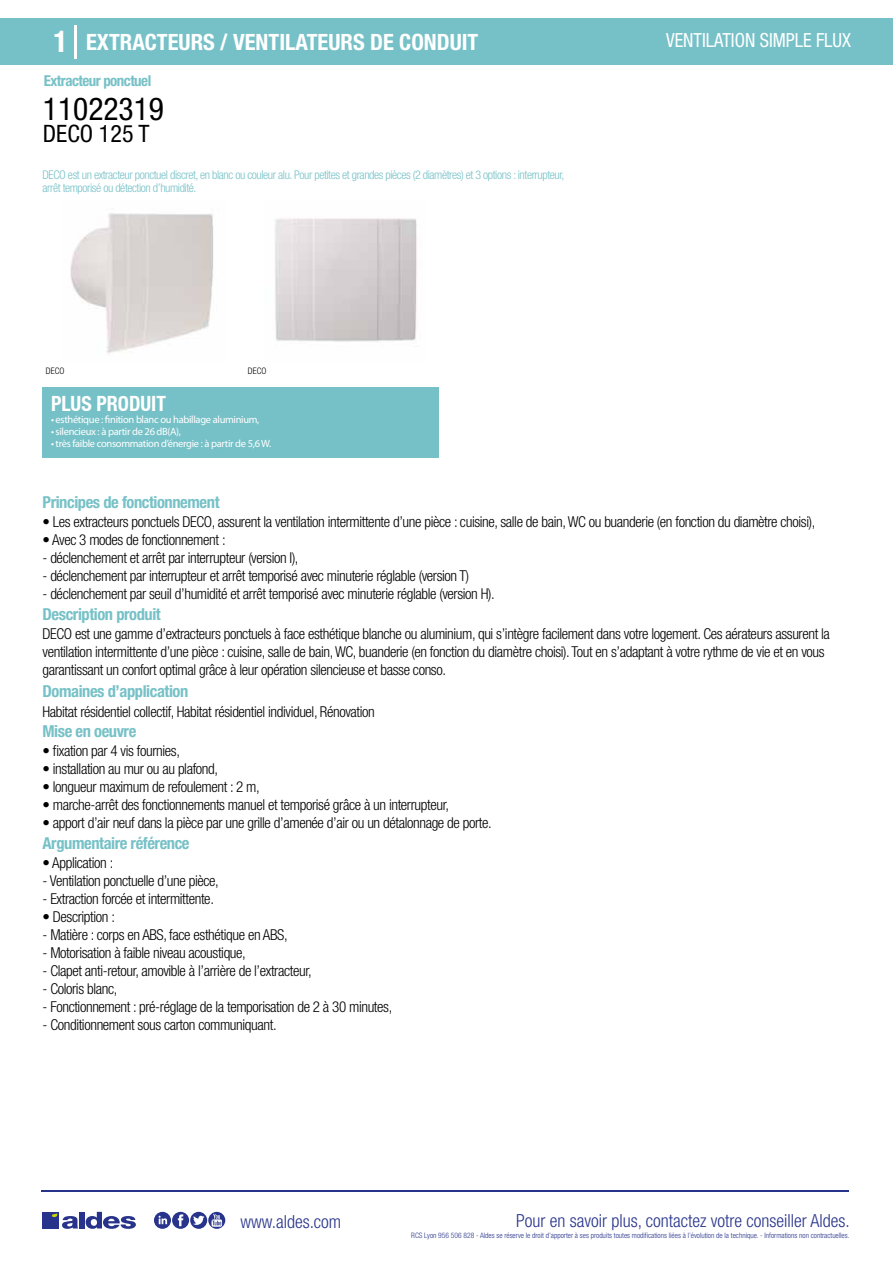
<style>
.page{position:relative;width:893px;height:1263px;background:#fff}
.page>*{position:absolute;margin:0;border:0;box-sizing:border-box;transform-origin:0 0}
.t1{font:condensed 31.5px "Helvetica Neue LT Std";color:#000}
.t2{font:condensed 24px "Helvetica Neue LT Std";color:#000}
.t3{font:700 condensed 22.5px "Helvetica Neue LT Std";color:#fff}
.t4{font:700 condensed 21px "Helvetica Neue";color:#fff;scale:.95 1}
.t5{font:condensed 19.5px "Helvetica Neue LT Std";color:#fff;scale:.95 1}
.t6{font:300 condensed 18px "Helvetica Neue";color:#28348b}
.t7{font:700 condensed 16.5px "Helvetica Neue LT Std";letter-spacing:-.025em;color:#76c1c7}
.t8{font:300 condensed 15px/18px "Helvetica Neue LT Std";letter-spacing:-.025em;color:#000}
.t9{font:700 condensed 15px "Helvetica Neue LT Std";letter-spacing:-.035em;color:#76c1c7}
.t10{font:300 condensed 12px/13.5px "Helvetica Neue LT Std";letter-spacing:-.035em;color:#76c1c7}
.t11{font:10.5px "Myriad Pro";letter-spacing:-.03em;color:#fff}
.t12{font:300 condensed 9px "Helvetica Neue";color:#000}
.t13{font:300 condensed 7.5px "Helvetica Neue";color:#28348b}
.s1{font-size:30px}
</style>
<div class="page">
<div style="left:0;top:18px;width:893px;height:46px;background:#76c1c7"></div>
<div style="left:43px;top:387px;width:396px;height:70px;background:#76c1c7"></div>
<hr style="left:74px;top:25px;width:2px;height:33px;background:#fff">
<svg style="left:70px;top:213px;width:144px;height:141px;fill:#dad5d2"></svg>
<img style="left:275px;top:218px;width:142px;height:124px">
<hr style="left:41px;top:1190px;width:808px;height:1px;background:#28348b">
<svg style="left:154px;top:1212px;width:71px;height:17px"></svg>
<div style="left:42px;top:1212px;width:17px;height:16px;background:#28348b"></div>
<div style="left:79px;top:1212px;width:5px;height:16px;background:#28348b"></div>
<svg style="left:86px;top:1212px;width:50px;height:17px"></svg>
<svg style="left:52px;top:1213px;width:26px;height:16px"></svg>
<h3 class="t3" style="left:54px;top:28px;width:426px"><span class="s1">1</span> EXTRACTEURS / VENTILATEURS DE CONDUIT</h3>
<h3 class="t5" style="left:666px;top:29px;width:196px">VENTILATION SIMPLE FLUX</h3>
<p class="t9" style="left:44px;top:71px;width:109px">Extracteur ponctuel</p>
<h1 class="t1" style="left:43px;top:91px;width:122px">11022319</h1>
<h2 class="t2" style="left:43px;top:120px;width:108px">DECO 125 T</h2>
<p class="t10" style="left:43px;top:167px;width:523px">DECO est un extracteur ponctuel discret, en blanc ou couleur alu. Pour petites et grandes pièces (2 diamètres) et 3 options : interrupteur, arrêt temporisé ou détection d’humidité.</p>
<p class="t12" style="left:46px;top:365px;width:20px">DECO</p>
<p class="t12" style="left:248px;top:365px;width:20px">DECO</p>
<h3 class="t4" style="left:51px;top:391px;width:122px">PLUS PRODUIT</h3>
<p class="t11" style="left:51px;top:413px;width:210px">• esthétique : finition blanc ou habillage aluminium,</p>
<p class="t11" style="left:51px;top:425px;width:132px">• silencieux : à partir de 26 dB(A),</p>
<p class="t11" style="left:51px;top:437px;width:222px">• très faible consommation d’énergie : à partir de 5,6 W.</p>
<p class="t7" style="left:43px;top:492px;width:179px">Principes de fonctionnement</p>
<p class="t8" style="left:43px;top:513px;width:774px">• Les extracteurs ponctuels DECO, assurent la ventilation intermittente d’une pièce : cuisine, salle de bain, WC ou buanderie (en fonction du diamètre choisi),</p>
<p class="t8" style="left:43px;top:531px;width:185px">• Avec 3 modes de fonctionnement :</p>
<p class="t8" style="left:43px;top:549px;width:258px">- déclenchement et arrêt par interrupteur (version I),</p>
<p class="t8" style="left:43px;top:567px;width:428px">- déclenchement par interrupteur et arrêt temporisé avec minuterie réglable (version T)</p>
<p class="t8" style="left:43px;top:585px;width:454px">- déclenchement par seuil d’humidité et arrêt temporisé avec minuterie réglable (version H).</p>
<p class="t8" style="left:43px;top:624px;width:789px">DECO est une gamme d’extracteurs ponctuels à face esthétique blanche ou aluminium, qui s’intègre facilement dans votre logement. Ces aérateurs assurent la ventilation intermittente d’une pièce : cuisine, salle de bain, WC, buanderie (en fonction du diamètre choisi). Tout en s’adaptant à votre rythme de vie et en vous garantissant un confort optimal grâce à leur opération silencieuse et basse conso.</p>
<p class="t8" style="left:43px;top:702px;width:334px">Habitat résidentiel collectif, Habitat résidentiel individuel, Rénovation</p>
<p class="t8" style="left:43px;top:742px;width:139px">• fixation par 4 vis fournies,</p>
<p class="t8" style="left:43px;top:760px;width:177px">• installation au mur ou au plafond,</p>
<p class="t8" style="left:43px;top:778px;width:219px">• longueur maximum de refoulement : 2 m,</p>
<p class="t8" style="left:43px;top:796px;width:408px">• marche-arrêt des fonctionnements manuel et temporisé grâce à un interrupteur,</p>
<p class="t8" style="left:43px;top:814px;width:451px">• apport d’air neuf dans la pièce par une grille d’amenée d’air ou un détalonnage de porte.</p>
<p class="t7" style="left:43px;top:604px;width:120px">Description produit</p>
<p class="t7" style="left:43px;top:681px;width:147px">Domaines d’application</p>
<p class="t7" style="left:43px;top:721px;width:95px">Mise en oeuvre</p>
<p class="t7" style="left:43px;top:833px;width:149px">Argumentaire référence</p>
<p class="t8" style="left:43px;top:853px;width:72px">• Application :</p>
<p class="t8" style="left:43px;top:871px;width:178px">- Ventilation ponctuelle d’une pièce,</p>
<p class="t8" style="left:43px;top:889px;width:173px">- Extraction forcée et intermittente.</p>
<p class="t8" style="left:43px;top:907px;width:74px">• Description :</p>
<p class="t8" style="left:43px;top:925px;width:247px">- Matière : corps en ABS, face esthétique en ABS,</p>
<p class="t8" style="left:43px;top:943px;width:205px">- Motorisation à faible niveau acoustique,</p>
<p class="t8" style="left:43px;top:961px;width:271px">- Clapet anti-retour, amovible à l’arrière de l’extracteur,</p>
<p class="t8" style="left:43px;top:979px;width:76px">- Coloris blanc,</p>
<p class="t8" style="left:43px;top:997px;width:351px">- Fonctionnement : pré-réglage de la temporisation de 2 à 30 minutes,</p>
<p class="t8" style="left:43px;top:1015px;width:236px">- Conditionnement sous carton communiquant.</p>
<p class="t6" style="left:240px;top:1211px;width:102px">www.aldes.com</p>
<p class="t6" style="left:516px;top:1211px;width:335px">Pour en savoir plus, contactez votre conseiller Aldes.</p>
<p class="t13" style="left:411px;top:1230px;width:440px">RCS Lyon 956 506 828 - Aldes se réserve le droit d’apporter à ses produits toutes modifications liées à l’évolution de la technique. - Informations non contractuelles.</p>
</div>
